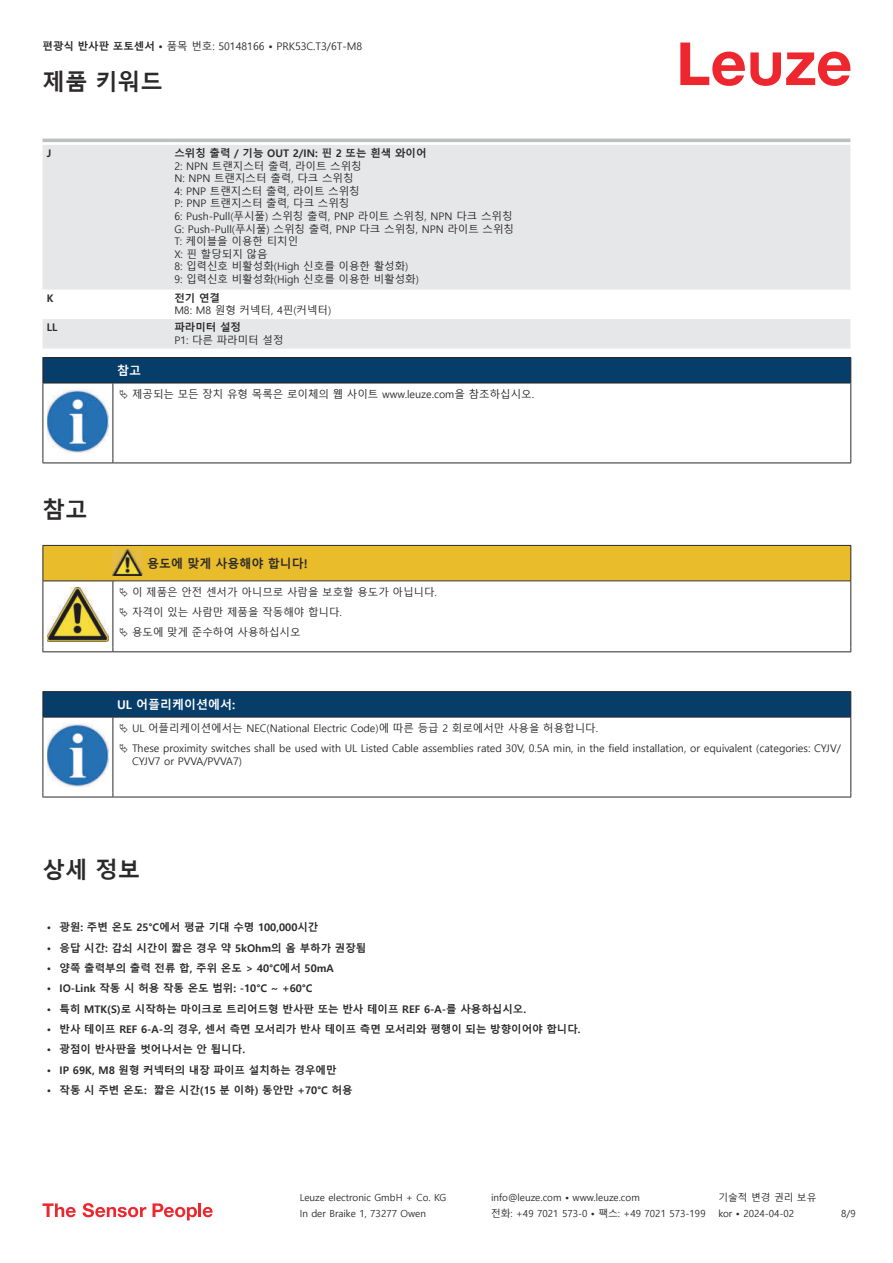
<style>
.page{position:relative;width:893px;height:1263px;background:#fff}
.page>*{position:absolute;margin:0;border:0;box-sizing:border-box;transform-origin:0 0}
.t1{font:700 22.5px "Malgun Gothic";color:#2b292a}
.t2{font:700 12px "Malgun Gothic";color:#fff}
.t3{font:700 12px "Malgun Gothic";color:#2b292a}
.t4{font:10.5px/12.6px "Malgun Gothic";color:#2b292a}
.t5{font:700 10.5px "Malgun Gothic";color:#2b292a}
.t6{font:9.75px "Malgun Gothic";color:#2b292a}
.s1{font-weight:700}
</style>
<div class="page">
<svg style="left:680px;top:43px;width:170px;height:43px"></svg>
<svg style="left:43px;top:138px;width:807px;height:1px"></svg>
<svg style="left:43px;top:145px;width:807px;height:204px;fill:#e6e7e9"></svg>
<hr style="left:43px;top:139px;width:127px;height:3px;background:#bdbfc1">
<hr style="left:170px;top:139px;width:680px;height:3px;background:#bdbfc1">
<svg style="left:43px;top:1203px;width:33px;height:14px"></svg>
<svg style="left:83px;top:1203px;width:63px;height:14px"></svg>
<svg style="left:153px;top:1203px;width:44px;height:17px"></svg>
<hr style="left:198px;top:1203px;width:3px;height:14px;background:#ed272d">
<svg style="left:203px;top:1207px;width:10px;height:10px"></svg>
<hr style="left:43px;top:383px;width:70px;height:1px;background:#2b292a">
<svg style="left:43px;top:357px;width:808px;height:26px;background:#083b65"></svg>
<hr style="left:113px;top:383px;width:738px;height:1px;background:#2b292a">
<hr style="left:43px;top:383px;width:1px;height:75px;background:#2b292a">
<hr style="left:113px;top:383px;width:1px;height:75px;background:#2b292a">
<hr style="left:850px;top:383px;width:1px;height:75px;background:#2b292a">
<hr style="left:43px;top:462px;width:70px;height:1px;background:#2b292a">
<hr style="left:113px;top:462px;width:738px;height:1px;background:#2b292a">
<img style="left:47px;top:389px;width:61px;height:63px">
<hr style="left:43px;top:651px;width:70px;height:1px;background:#2b292a">
<hr style="left:113px;top:651px;width:30px;height:1px;background:#2b292a">
<hr style="left:143px;top:651px;width:708px;height:1px;background:#2b292a">
<svg style="left:44px;top:771px;width:806px;height:26px"></svg>
<hr style="left:43px;top:691px;width:70px;height:1px;background:#2b292a">
<hr style="left:113px;top:691px;width:738px;height:1px;background:#2b292a">
<hr style="left:43px;top:717px;width:1px;height:75px;background:#2b292a">
<hr style="left:113px;top:717px;width:1px;height:75px;background:#2b292a">
<hr style="left:850px;top:717px;width:1px;height:75px;background:#2b292a">
<hr style="left:43px;top:797px;width:70px;height:1px;background:#2b292a">
<hr style="left:113px;top:797px;width:738px;height:1px;background:#2b292a">
<img style="left:47px;top:771px;width:61px;height:15px">
<svg style="left:43px;top:545px;width:808px;height:106px"></svg>
<svg style="left:43px;top:692px;width:808px;height:79px"></svg>
<p class="t4" style="left:43px;top:40px;width:321px"><span class="s1">편광식 반사판 포토센서 •</span> 품목 번호: 50148166 <span class="s1">•</span> PRK53C.T3/6T-M8</p>
<h1 class="t1" style="left:43px;top:69px;width:122px">제품 키워드</h1>
<p class="t5" style="left:47px;top:147px;width:6px">J</p>
<p class="t5" style="left:174px;top:147px;width:254px">스위칭 출력 / 기능 OUT 2/IN: 핀 2 또는 흰색 와이어</p>
<p class="t4" style="left:174px;top:160px;width:341px">2: NPN 트랜지스터 출력, 라이트 스위칭<br>N: NPN 트랜지스터 출력, 다크 스위칭<br>4: PNP 트랜지스터 출력, 라이트 스위칭<br>P: PNP 트랜지스터 출력, 다크 스위칭<br>6: Push-Pull(푸시풀) 스위칭 출력, PNP 라이트 스위칭, NPN 다크 스위칭<br>G: Push-Pull(푸시풀) 스위칭 출력, PNP 다크 스위칭, NPN 라이트 스위칭<br>T: 케이블을 이용한 티치인<br>X: 핀 할당되지 않음<br>8: 입력신호 비활성화(High 신호를 이용한 활성화)<br>9: 입력신호 비활성화(High 신호를 이용한 비활성화)</p>
<p class="t5" style="left:47px;top:292px;width:8px">K</p>
<p class="t5" style="left:174px;top:292px;width:47px">전기 연결</p>
<p class="t4" style="left:174px;top:304px;width:158px">M8: M8 원형 커넥터, 4핀(커넥터)</p>
<p class="t5" style="left:47px;top:322px;width:12px">LL</p>
<p class="t5" style="left:174px;top:321px;width:68px">파라미터 설정</p>
<p class="t4" style="left:174px;top:334px;width:111px">P1: 다른 파라미터 설정</p>
<p class="t2" style="left:117px;top:364px;width:25px">참고</p>
<p class="t4" style="left:132px;top:388px;width:403px">제공되는 모든 장치 유형 목록은 로이체의 웹 사이트 www.leuze.com을 참조하십시오.</p>
<h1 class="t1" style="left:43px;top:497px;width:46px">참고</h1>
<p class="t3" style="left:147px;top:557px;width:162px">용도에 맞게 사용해야 합니다!</p>
<p class="t4" style="left:132px;top:582px;width:306px;line-height:20.2px">이 제품은 안전 센서가 아니므로 사람을 보호할 용도가 아닙니다. 자격이 있는 사람만 제품을 작동해야 합니다.<br>용도에 맞게 준수하여 사용하십시오</p>
<p class="t2" style="left:117px;top:698px;width:120px">UL 어플리케이션에서:</p>
<p class="t4" style="left:132px;top:718px;width:710px;line-height:20.2px">UL 어플리케이션에서는 NEC(National Electric Code)에 따른 등급 2 회로에서만 사용을 허용합니다.<br>These proximity switches shall be used with UL Listed Cable assemblies rated 30V, 0.5A min, in the field installation, or equivalent (categories: CYJV/</p>
<p class="t4" style="left:132px;top:755px;width:112px">CYJV7 or PVVA/PVVA7)</p>
<h1 class="t1" style="left:43px;top:856px;width:99px">상세 정보</h1>
<p class="t5" style="left:47px;top:921px;width:273px">• 광원: 주변 온도 25°C에서 평균 기대 수명 100,000시간</p>
<p class="t5" style="left:47px;top:942px;width:321px">• 응답 시간: 감쇠 시간이 짧은 경우 약 5kOhm의 옴 부하가 권장됨</p>
<p class="t5" style="left:47px;top:962px;width:289px">• 양쪽 출력부의 출력 전류 합, 주위 온도 &gt; 40°C에서 50mA</p>
<p class="t5" style="left:47px;top:982px;width:267px">• IO-Link 작동 시 허용 작동 온도 범위: -10°C ~ +60°C</p>
<p class="t5" style="left:47px;top:1002px;width:481px">• 특히 MTK(S)로 시작하는 마이크로 트리어드형 반사판 또는 반사 테이프 REF 6-A-를 사용하십시오.</p>
<p class="t5" style="left:47px;top:1023px;width:535px">• 반사 테이프 REF 6-A-의 경우, 센서 측면 모서리가 반사 테이프 측면 모서리와 평행이 되는 방향이어야 합니다.</p>
<p class="t5" style="left:47px;top:1043px;width:200px">• 광점이 반사판을 벗어나서는 안 됩니다.</p>
<p class="t5" style="left:47px;top:1063px;width:291px">• IP 69K, M8 원형 커넥터의 내장 파이프 설치하는 경우에만</p>
<p class="t5" style="left:47px;top:1084px;width:307px">• 작동 시 주변 온도: 짧은 시간(15 분 이하) 동안만 +70°C 허용</p>
<p class="t6" style="left:300px;top:1192px;width:148px">Leuze electronic GmbH + Co. KG</p>
<p class="t6" style="left:491px;top:1192px;width:150px">info@leuze.com • www.leuze.com</p>
<p class="t6" style="left:718px;top:1192px;width:100px">기술적 변경 권리 보유</p>
<p class="t6" style="left:300px;top:1208px;width:128px">In der Braike 1, 73277 Owen</p>
<p class="t6" style="left:491px;top:1208px;width:216px">전화: +49 7021 573-0 • 팩스: +49 7021 573-199</p>
<p class="t6" style="left:718px;top:1208px;width:77px">kor • 2024-04-02</p>
<p class="t6" style="left:841px;top:1208px;width:16px">8/9</p>
</div>
